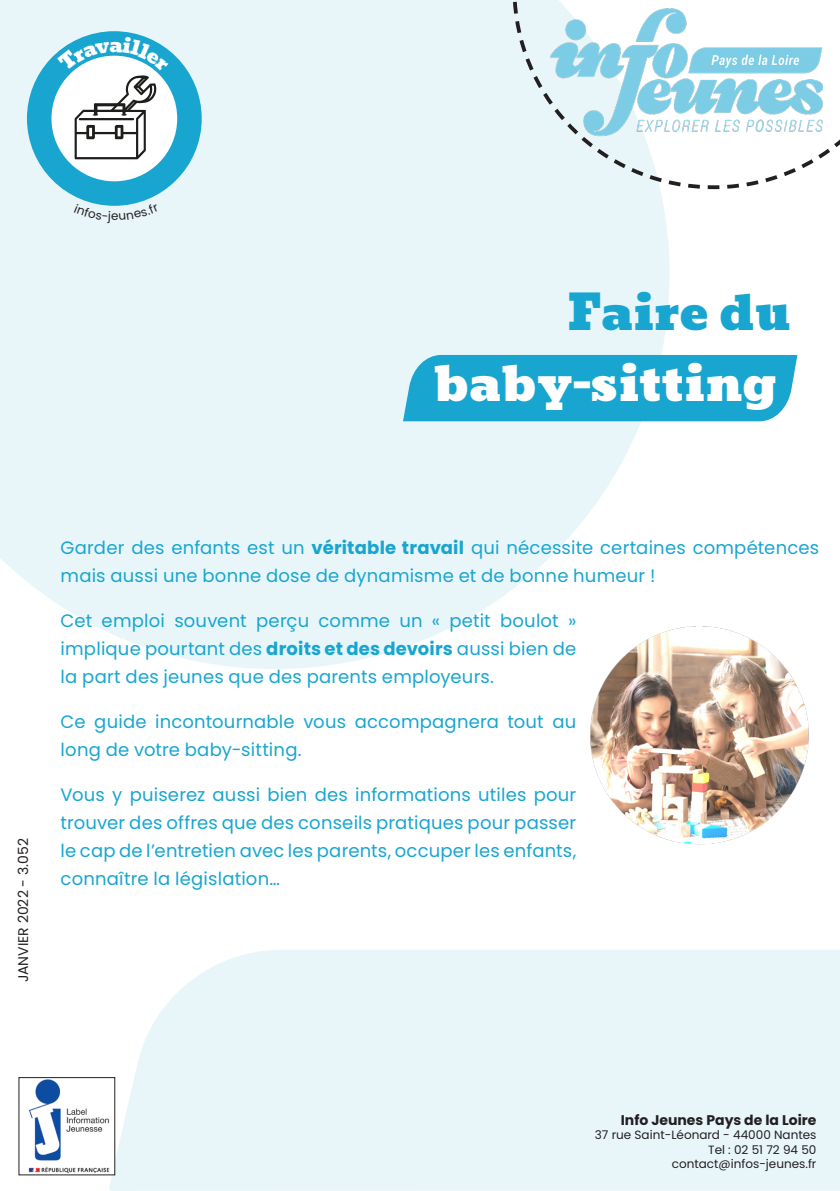
<style>
.page{position:relative;width:840px;height:1191px;background:#fff}
.page>*{position:absolute;margin:0;border:0;box-sizing:border-box;transform-origin:0 0}
.t1{font:48px "Bevan";color:#fff}
.Titre_Couverture{font:48px "Bevan";color:#18a6d1}
.t2{font:18px/28px "Poppins";letter-spacing:.01em;color:#18a6d1}
.t3{font:700 14px "Poppins";color:#231f20}
.t4{font:14px "Poppins";color:#231f20}
.t5{font:12px/14.4px "Poppins";color:#231f20;text-align:right}
.s1{font-weight:700}
</style>
<div class="page">
<svg style="left:0;top:0;width:669px;height:669px;background:#eaf6fa"></svg>
<svg style="left:510px;top:0;width:329px;height:191px"></svg>
<div style="left:109px;top:950px;width:730px;height:241px;background:#e8f6fa"></div>
<img style="left:549px;top:7px;width:273px;height:131px">
<svg style="left:18px;top:1076px;width:98px;height:99px"></svg>
<div style="left:403px;top:355px;width:394px;height:66px;background:#18a6d1"></div>
<img style="left:576px;top:612px;width:233px;height:233px">
<svg style="left:27px;top:31px;width:174px;height:192px"></svg>
<p class="Titre_Couverture" style="left:566px;top:285px;width:225px">Faire du</p>
<h1 class="t1" style="left:433px;top:357px;width:345px">baby-sitting</h1>
<p class="t4" style="left:15px;top:982px;width:145px;rotate:-90deg">JANVIER 2022 - 3.052</p>
<p class="t2" style="left:61px;top:534px;width:759px">Garder des enfants est un <span class="s1">véritable travail</span> qui nécessite certaines compétences mais aussi une bonne dose de dynamisme et de bonne humeur !</p>
<p class="t2" style="left:61px;top:607px;width:517px;text-align:justify">Cet emploi souvent perçu comme un « petit boulot » implique pourtant des <span class="s1">droits et des devoirs</span> aussi bien de la part des jeunes que des parents employeurs.</p>
<p class="t2" style="left:61px;top:708px;width:517px">Ce guide incontournable vous accompagnera tout au long de votre baby-sitting.</p>
<p class="t2" style="left:61px;top:781px;width:517px;text-align:justify">Vous y puiserez aussi bien des informations utiles pour trouver des offres que des conseils pratiques pour passer le cap de l’entretien avec les parents, occuper les enfants, connaître la législation…</p>
<p class="t3" style="left:620px;top:1111px;width:197px">Info Jeunes Pays de la Loire</p>
<p class="t5" style="left:594px;top:1127px;width:223px">37 rue Saint-Léonard - 44000 Nantes<br>Tel : 02 51 72 94 50 contact@infos-jeunes.fr</p>
</div>
